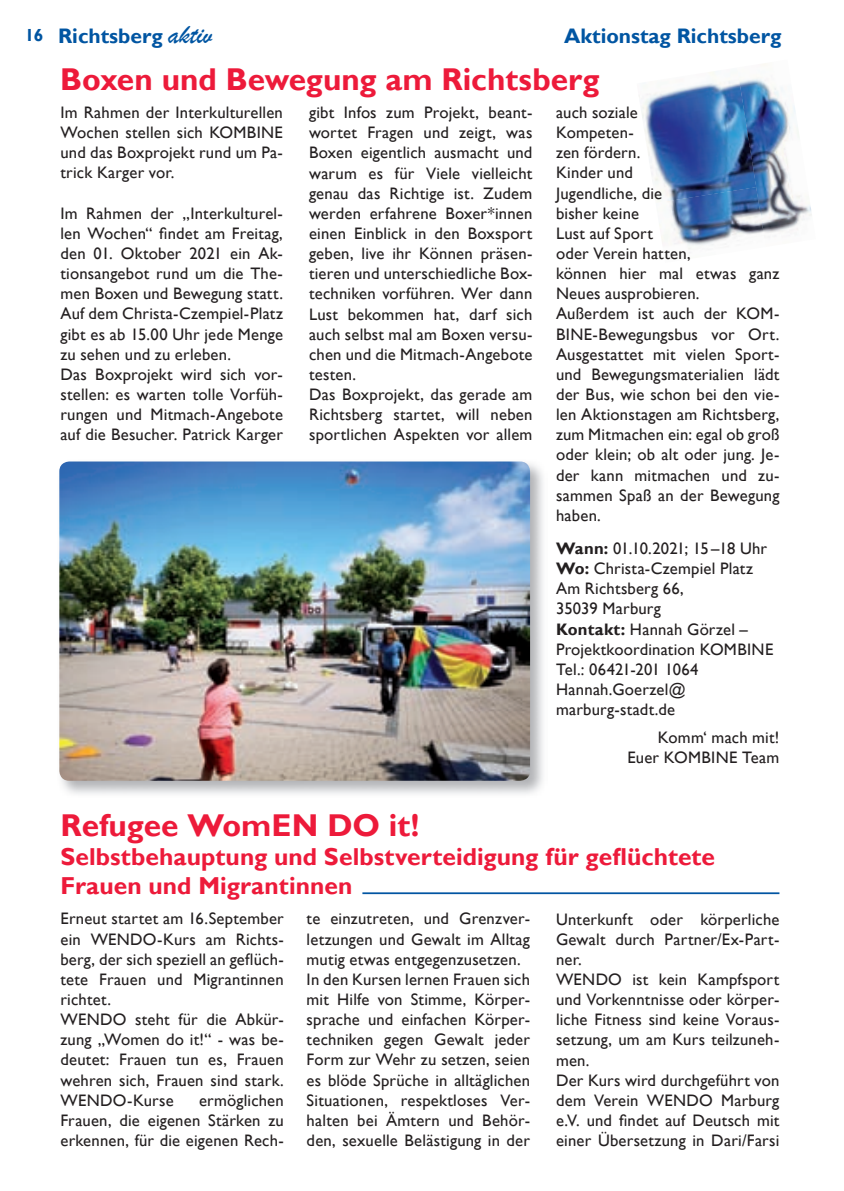
<style>
.page{position:relative;width:844px;height:1191px;background:#fff}
.page>*{position:absolute;margin:0;border:0;box-sizing:border-box;transform-origin:0 0}
.t1{font:700 31.5px "Gill Sans";color:#ed1a3a}
.t2{font:700 24.5px/29.4px "Gill Sans";color:#ed1a3a}
.t3{font:700 21px "Gill Sans";color:#0155a2}
.t4{font:16.62px/20.1px "Gill Sans";letter-spacing:.01em;color:#231f20}
.s1{font-size:17.5px}
.s2{font-family:"Brush Script";font-weight:400;font-size:28px}
.s3{font-weight:700}
</style>
<div class="page">
<img style="left:61px;top:464px;width:482px;height:330px">
<img style="left:59px;top:461px;width:471px;height:319px">
<img style="left:639px;top:72px;width:98px;height:115px">
<img style="left:737px;top:63px;width:75px;height:173px">
<img style="left:657px;top:187px;width:108px;height:66px">
<hr style="left:362px;top:892px;width:417px;height:2px;background:#0155a2">
<p class="t3" style="left:25px;top:23px;width:189px"><span class="s1">16</span> Richtsberg <span class="s2">aktiv</span></p>
<p class="t3" style="left:564px;top:23px;width:219px">Aktionstag Richtsberg</p>
<h1 class="t1" style="left:60px;top:60px;width:540px">Boxen und Bewegung am Richtsberg</h1>
<p class="t4" style="left:60px;top:103px;width:224px;text-align:justify">Im Rahmen der Interkulturellen Wochen stellen sich KOMBINE und das Boxprojekt rund um Pa&shy;trick Karger vor.</p>
<p class="t4" style="left:60px;top:203px;width:224px">Im Rahmen der „Interkulturel&shy;len Wochen“ findet am Freitag, den 01. Oktober 2021 ein Ak&shy;tionsangebot rund um die The&shy;men Boxen und Bewegung statt.<br>Auf dem Christa-Czempiel-Platz gibt es ab 15.00 Uhr jede Menge zu sehen und zu erleben.<br>Das Boxprojekt wird sich vor&shy;stellen: es warten tolle Vorfüh&shy;rungen und Mitmach-Angebote auf die Besucher. Patrick Karger</p>
<p class="t4" style="left:309px;top:103px;width:225px">gibt Infos zum Projekt, beant&shy;wortet Fragen und zeigt, was<br>Boxen eigentlich ausmacht und warum es für Viele vielleicht genau das Richtige ist. Zudem werden erfahrene Boxer*innen einen Einblick in den Boxsport geben, live ihr Können präsen&shy;tieren und unterschiedliche Box&shy;techniken vorführen. Wer dann<br>Lust bekommen hat, darf sich auch selbst mal am Boxen versu&shy;chen und die Mitmach-Angebote testen.<br>Das Boxprojekt, das gerade am<br>Richtsberg startet, will neben sportlichen Aspekten vor allem</p>
<p class="t4" style="left:556px;top:103px;width:225px">auch soziale<br>Kompeten-<br>zen fördern.<br>Kinder und<br>Jugendliche, die<br>bisher keine<br>Lust auf Sport<br>oder Verein hatten,<br>können hier mal etwas ganz<br>Neues ausprobieren.<br>Außerdem ist auch der KOM-<br>BINE-Bewegungsbus vor Ort.<br>Ausgestattet mit vielen Sport&shy;und Bewegungsmaterialien lädt der Bus, wie schon bei den vie&shy;len Aktionstagen am Richtsberg, zum Mitmachen ein: egal ob groß oder klein; ob alt oder jung. Je&shy;der kann mitmachen und zu&shy;sammen Spaß an der Bewegung haben.</p>
<p class="t4" style="left:556px;top:539px;width:219px"><span class="s3">Wann:</span> 01.10.2021; 15 –18 Uhr<br><span class="s3">Wo:</span> Christa-Czempiel Platz<br>Am Richtsberg 66,<br>35039 Marburg<br><span class="s3">Kontakt:</span> Hannah Görzel –<br>Projektkoordination KOMBINE<br>Tel.: 06421-201 1064<br>Hannah.Goerzel@ marburg-stadt.de</p>
<p class="t4" style="left:627px;top:728px;width:153px;text-align:right">Komm‘ mach mit!<br>Euer KOMBINE Team</p>
<h1 class="t1" style="left:60px;top:806px;width:360px">Refugee WomEN DO it!</h1>
<h2 class="t2" style="left:60px;top:842px;width:656px">Selbstbehauptung und Selbstverteidigung für geflüchtete<br>Frauen und Migrantinnen</h2>
<p class="t4" style="left:60px;top:909px;width:225px">Erneut startet am 16.September ein WENDO-Kurs am Richts&shy;berg, der sich speziell an geflüch&shy;tete Frauen und Migrantinnen richtet.<br>WENDO steht für die Abkür&shy;zung „Women do it!“ - was be&shy;deutet: Frauen tun es, Frauen wehren sich, Frauen sind stark.<br>WENDO-Kurse</p>
<p class="t4" style="left:60px;top:1090px;width:225px;text-align:justify;text-indent:139px">ermöglichen Frauen, die eigenen Stärken zu erkennen, für die eigenen Rech-</p>
<p class="t4" style="left:306px;top:909px;width:225px">te einzutreten, und Grenzver&shy;letzungen und Gewalt im Alltag mutig etwas entgegenzusetzen.<br>In den Kursen lernen Frauen sich mit Hilfe von Stimme, Körper&shy;sprache und einfachen Körper&shy;techniken gegen Gewalt jeder<br>Form zur Wehr zu setzen, seien es blöde Sprüche in alltäglichen<br>Situationen, respektloses Ver&shy;halten bei Ämtern und Behör&shy;den, sexuelle Belästigung in der</p>
<p class="t4" style="left:556px;top:909px;width:225px">Unterkunft oder körperliche<br>Gewalt durch Partner/Ex-Part&shy;ner.<br>WENDO ist kein Kampfsport und Vorkenntnisse oder körper&shy;liche Fitness sind keine Voraus&shy;setzung, um am Kurs teilzuneh&shy;men.<br>Der Kurs wird durchgeführt von dem Verein WENDO Marburg e.V. und findet auf Deutsch mit einer Übersetzung in Dari/Farsi</p>
</div>
